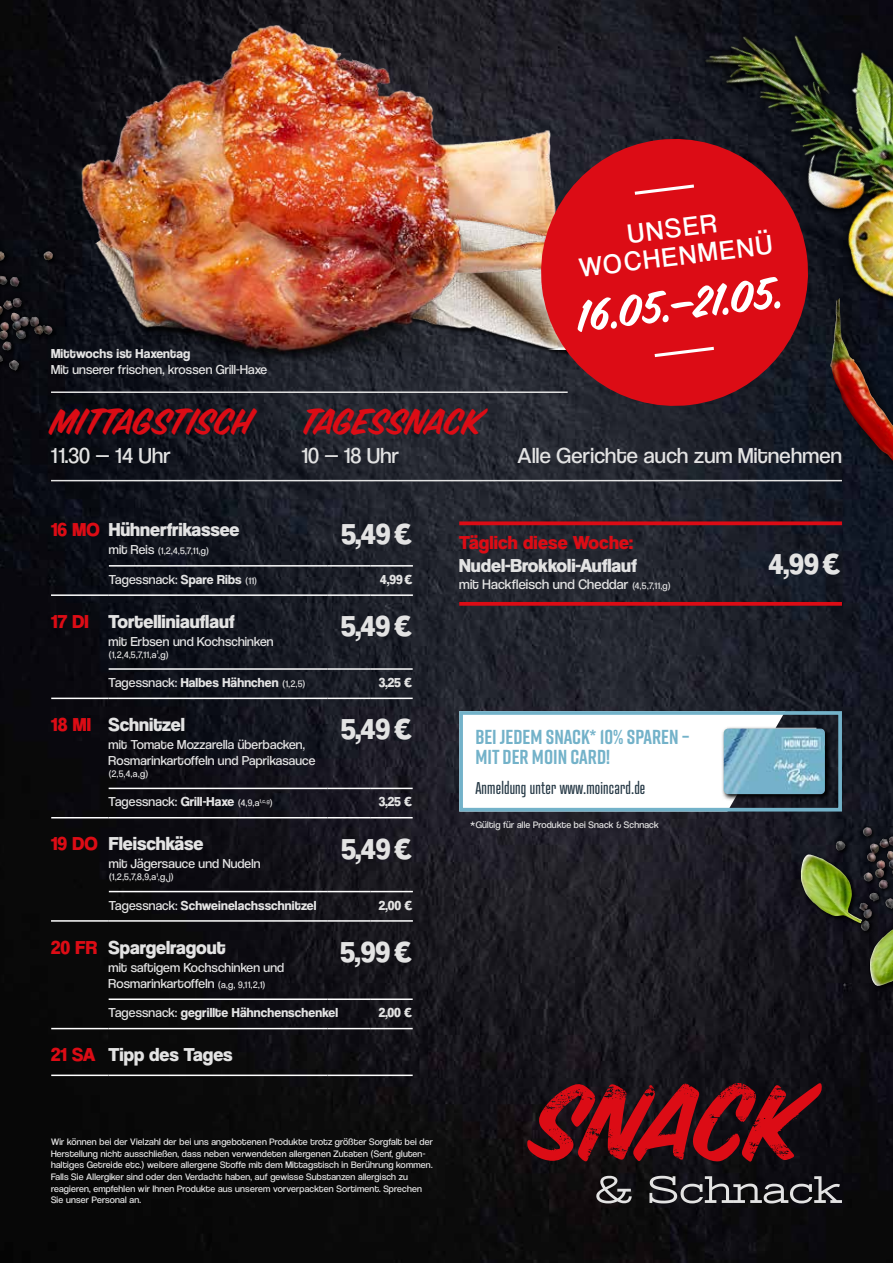
<style>
.page{position:relative;width:893px;height:1263px;background:#fff}
.page>*{position:absolute;margin:0;border:0;box-sizing:border-box;transform-origin:0 0}
.t1{font:48px "Sign Painter House Brush";color:#fff}
.t2{font:40.05px "Sign Painter House Brush";color:#dc0c15}
.t3{font:30px "Coolvetica Hv";color:#e3e3e3}
.t4{font:27.75px/27.8px "Coolvetica Bk";color:#fff;text-align:center}
.t5{font:22.5px "Coolvetica Bk";letter-spacing:.01em;color:#e3e3e3}
.t6{font:700 20.25px/20.2px "Rift";color:#73b2c9}
.t7{font:19.5px "Coolvetica Hv";color:#e3e3e3}
.t8{font:19.5px "Coolvetica Hv";letter-spacing:.01em;color:#dc0c15}
.t9{font:16.5px "Atrament";letter-spacing:.01em;color:#253845}
.t10{font:14.25px "Coolvetica Bk";letter-spacing:.01em;color:#e3e3e3}
.t11{font:13.5px/16.2px "Coolvetica Bk";letter-spacing:.01em;color:#e3e3e3}
.t12{font:700 13.5px "Coolvetica Rg";letter-spacing:.01em;color:#e3e3e3}
.t13{font:13.5px "Coolvetica Hv";color:#e3e3e3}
.t14{font:9.75px/11.7px "Coolvetica Bk";letter-spacing:.02em;color:#e3e3e3}
.s1{color:#dc0c15}
.s2{font-size:13.5px}
.s3{font-family:"Coolvetica Rg";font-weight:700}
.s4{font-size:9.75px}
.s5{font-family:"Coolvetica Bk";font-weight:400}
.s6{font-family:"Coolvetica Bk";font-weight:400;font-size:9.75px}
</style>
<div class="page">
<img style="left:0;top:0;width:893px;height:1263px">
<img style="left:27px;top:0;width:522px;height:391px">
<svg style="left:0;top:193px;width:69px;height:211px"></svg>
<img style="left:0;top:251px;width:53px;height:64px">
<svg style="left:786px;top:827px;width:107px;height:172px"></svg>
<img style="left:870px;top:929px;width:23px;height:57px">
<svg style="left:401px;top:711px;width:384px;height:100px"></svg>
<div style="left:459px;top:711px;width:383px;height:100px;border:4px solid #73b2c9"></div>
<svg style="left:721px;top:726px;width:110px;height:74px"></svg>
<img style="left:724px;top:729px;width:101px;height:65px">
<svg style="left:596px;top:1175px;width:246px;height:28px"></svg>
<svg style="left:527px;top:1083px;width:295px;height:79px"></svg>
<hr style="left:51px;top:391px;width:517px;height:2px;background:#e3e3e3">
<hr style="left:51px;top:480px;width:791px;height:1px;background:#e3e3e3">
<div style="left:828px;top:297px;width:65px;height:218px;background:#101623"></div>
<img style="left:549px;top:0;width:344px;height:464px">
<svg style="left:459px;top:602px;width:383px;height:4px;fill:#dc0c15"></svg>
<svg style="left:459px;top:521px;width:383px;height:4px;fill:#dc0c15"></svg>
<svg style="left:533px;top:131px;width:283px;height:283px;fill:#dc0c15"></svg>
<svg style="left:631px;top:183px;width:66px;height:14px"></svg>
<svg style="left:651px;top:345px;width:66px;height:14px"></svg>
<hr style="left:109px;top:565px;width:219px;height:2px;background:#fff">
<hr style="left:328px;top:565px;width:42px;height:2px;background:#fff">
<hr style="left:370px;top:565px;width:43px;height:2px;background:#fff">
<hr style="left:51px;top:594px;width:58px;height:2px;background:#fff">
<hr style="left:109px;top:594px;width:219px;height:2px;background:#fff">
<hr style="left:328px;top:594px;width:42px;height:2px;background:#fff">
<hr style="left:370px;top:594px;width:43px;height:2px;background:#fff">
<hr style="left:51px;top:1074px;width:58px;height:2px;background:#fff">
<hr style="left:109px;top:1074px;width:219px;height:2px;background:#fff">
<hr style="left:328px;top:1074px;width:85px;height:2px;background:#fff">
<hr style="left:109px;top:998px;width:219px;height:2px;background:#fff">
<hr style="left:328px;top:998px;width:42px;height:2px;background:#fff">
<hr style="left:370px;top:998px;width:43px;height:2px;background:#fff">
<hr style="left:51px;top:1028px;width:58px;height:1px;background:#fff">
<hr style="left:109px;top:1028px;width:219px;height:1px;background:#fff">
<hr style="left:328px;top:1028px;width:42px;height:1px;background:#fff">
<hr style="left:370px;top:1028px;width:43px;height:1px;background:#fff">
<hr style="left:109px;top:891px;width:219px;height:1px;background:#fff">
<hr style="left:328px;top:891px;width:42px;height:1px;background:#fff">
<hr style="left:370px;top:891px;width:43px;height:1px;background:#fff">
<hr style="left:51px;top:920px;width:58px;height:2px;background:#fff">
<hr style="left:109px;top:920px;width:219px;height:2px;background:#fff">
<hr style="left:328px;top:920px;width:42px;height:2px;background:#fff">
<hr style="left:370px;top:920px;width:43px;height:2px;background:#fff">
<hr style="left:109px;top:788px;width:219px;height:1px;background:#fff">
<hr style="left:328px;top:788px;width:42px;height:1px;background:#fff">
<hr style="left:370px;top:788px;width:43px;height:1px;background:#fff">
<hr style="left:51px;top:817px;width:58px;height:1px;background:#fff">
<hr style="left:109px;top:817px;width:219px;height:1px;background:#fff">
<hr style="left:328px;top:817px;width:42px;height:1px;background:#fff">
<hr style="left:370px;top:817px;width:43px;height:1px;background:#fff">
<hr style="left:109px;top:668px;width:219px;height:2px;background:#fff">
<hr style="left:328px;top:668px;width:42px;height:2px;background:#fff">
<hr style="left:370px;top:668px;width:43px;height:2px;background:#fff">
<hr style="left:51px;top:698px;width:58px;height:1px;background:#fff">
<hr style="left:109px;top:698px;width:219px;height:1px;background:#fff">
<hr style="left:328px;top:698px;width:42px;height:1px;background:#fff">
<hr style="left:370px;top:698px;width:43px;height:1px;background:#fff">
<h3 class="t12" style="left:51px;top:346px;width:141px">Mittwochs ist Haxentag</h3>
<h3 class="t11" style="left:51px;top:362px;width:218px">Mit unserer frischen, krossen Grill-Haxe</h3>
<h2 class="t2" style="left:51px;top:402px;width:203px">MITTAGSTISCH</h2>
<h3 class="t5" style="left:51px;top:442px;width:121px">11.30 — 14 Uhr</h3>
<h3 class="t4" style="left:574px;top:226px;width:196px;rotate:-7deg">UNSER<br>WOCHENMENÜ</h3>
<h1 class="t1" style="left:575px;top:294px;width:211px;rotate:-7deg">16.05.–21.05.</h1>
<h2 class="t2" style="left:302px;top:402px;width:182px">TAGESSNACK</h2>
<h3 class="t5" style="left:302px;top:442px;width:99px">10 — 18 Uhr</h3>
<h3 class="t5" style="left:517px;top:442px;width:326px">Alle Gerichte auch zum Mitnehmen</h3>
<h3 class="t7" style="left:51px;top:518px;width:190px"><span class="s1">16 MO</span> Hühnerfrikassee</h3>
<h3 class="t3" style="left:341px;top:517px;width:73px">5,49€</h3>
<p class="t14" style="left:109px;top:545px;width:102px"><span class="s2">mit Reis</span> (1,2,4,5,7,11,g)</p>
<h3 class="t11" style="left:109px;top:571px;width:150px">Tagessnack: <span class="s3">Spare Ribs</span> <span class="s4">(11)</span></h3>
<h3 class="t13" style="left:380px;top:571px;width:34px">4,99€</h3>
<h3 class="t7" style="left:51px;top:610px;width:185px"><span class="s1">17 DI</span> Tortelliniauflauf</h3>
<h3 class="t3" style="left:341px;top:608px;width:73px">5,49€</h3>
<h3 class="t11" style="left:109px;top:633px;width:166px">mit Erbsen und Kochschinken</h3>
<p class="t14" style="left:109px;top:648px;width:62px">(1,2,4,5,7,11,a<sup>1</sup>,g)</p>
<h3 class="t12" style="left:109px;top:674px;width:198px"><span class="s5">Tagessnack:</span> Halbes Hähnchen <span class="s6">(1,2,5)</span></h3>
<h3 class="t13" style="left:379px;top:674px;width:35px">3,25 €</h3>
<h3 class="t7" style="left:51px;top:713px;width:135px"><span class="s1">18 MI</span> Schnitzel</h3>
<h3 class="t3" style="left:341px;top:711px;width:73px">5,49€</h3>
<h3 class="t11" style="left:109px;top:736px;width:208px">mit Tomate Mozzarella überbacken,<br>Rosmarinkartoffeln und Paprikasauce</h3>
<p class="t14" style="left:109px;top:768px;width:41px">(2,5,4,a,g)</p>
<h3 class="t11" style="left:109px;top:794px;width:166px">Tagessnack: <span class="s3">Grill-Haxe</span> <span class="s4">(4,9,a</span><sup>1,c,g</sup><span class="s4">)</span></h3>
<h3 class="t13" style="left:379px;top:794px;width:35px">3,25 €</h3>
<h3 class="t7" style="left:51px;top:832px;width:154px"><span class="s1">19 DO</span> Fleischkäse</h3>
<h3 class="t3" style="left:341px;top:831px;width:73px">5,49€</h3>
<h3 class="t11" style="left:109px;top:856px;width:153px">mit Jägersauce und Nudeln</h3>
<p class="t14" style="left:109px;top:871px;width:67px">(1,2,5,7,8,9,a<sup>1</sup>,g,j)</p>
<h3 class="t12" style="left:109px;top:897px;width:209px"><span class="s5">Tagessnack:</span> Schweinelachsschnitzel</h3>
<h3 class="t13" style="left:379px;top:897px;width:35px">2,00 €</h3>
<h3 class="t7" style="left:51px;top:936px;width:176px"><span class="s1">20 FR</span> Spargelragout</h3>
<h3 class="t3" style="left:340px;top:934px;width:74px">5,99€</h3>
<h3 class="t11" style="left:109px;top:959px;width:177px">mit saftigem Kochschinken und<br>Rosmarinkartoffeln <span class="s4">(a,g, 9,11,2,1)</span></h3>
<h3 class="t12" style="left:109px;top:1005px;width:231px"><span class="s5">Tagessnack:</span> gegrillte Hähnchenschenkel</h3>
<h3 class="t13" style="left:379px;top:1005px;width:35px">2,00 €</h3>
<h3 class="t7" style="left:51px;top:1043px;width:183px"><span class="s1">21 SA</span> Tipp des Tages</h3>
<h3 class="t8" style="left:459px;top:531px;width:175px">Täglich diese Woche:</h3>
<h3 class="t7" style="left:459px;top:554px;width:179px">Nudel-Brokkoli-Auflauf</h3>
<h3 class="t10" style="left:459px;top:576px;width:213px">mit Hackfleisch und Cheddar <span class="s4">(4,5,7,11,g)</span></h3>
<h3 class="t6" style="left:475px;top:726px;width:215px">BEI JEDEM SNACK* 10% SPAREN –<br>MIT DER MOIN CARD!</h3>
<h3 class="t9" style="left:475px;top:778px;width:171px">Anmeldung unter www.moincard.de</h3>
<p class="t14" style="left:470px;top:819px;width:190px">*Gültig für alle Produkte bei Snack &amp; Schnack</p>
<p class="t14" style="left:51px;top:1136px;width:383px">Wir können bei der Vielzahl der bei uns angebotenen Produkte trotz größter Sorgfalt bei der Herstellung nicht ausschließen, dass neben verwendeten allergenen Zutaten (Senf, gluten&shy;haltiges Getreide etc.) weitere allergene Stoffe mit dem Mittagstisch in Berührung kommen.<br>Falls Sie Allergiker sind oder den Verdacht haben, auf gewisse Substanzen allergisch zu reagieren, empfehlen wir Ihnen Produkte aus unserem vorverpackten Sortiment. Sprechen Sie unser Personal an.</p>
<h3 class="t3" style="left:769px;top:547px;width:74px">4,99€</h3>
</div>
